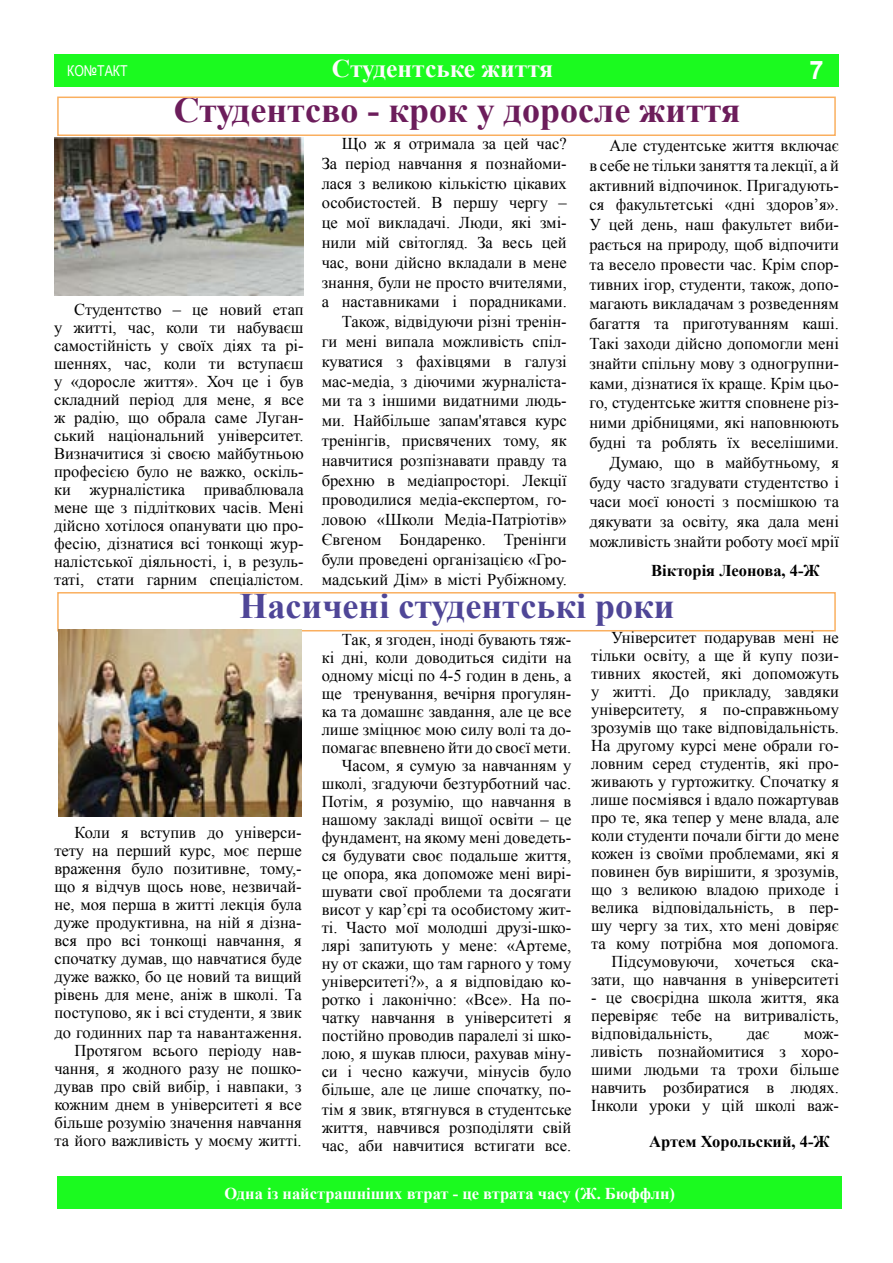
<style>
.page{position:relative;width:893px;height:1263px;background:#fff}
.page>*{position:absolute;margin:0;border:0;box-sizing:border-box;transform-origin:0 0}
.t1{font:700 36px "Times New Roman";color:#6c1d5b}
.t2{font:700 36px "Times New Roman";color:#4f4697}
.t3{font:700 25.5px "Times New Roman";color:#fefafc}
.t4{font:700 25.5px "Arial";color:#fff}
.t5{font:16.5px/18px "Times New Roman";color:#000;text-align:justify}
.t6{font:700 16.5px "Times New Roman";color:#fff}
.t7{font:700 16.5px "Times New Roman";color:#000}
.t8{font:16.5px "Minion Pro";color:#000}
.t9{font:15px "Arial Narrow";color:#fff}
.s1{font-family:"Minion Pro"}
.s2{font-family:"Times New Roman"}
</style>
<div class="page">
<div style="left:57px;top:1177px;width:785px;height:32px;background:#1bfa1f"></div>
<div style="left:54px;top:54px;width:785px;height:32px;background:#1bfa1f"></div>
<div style="left:57px;top:97px;width:779px;height:39px;border:2px solid #faaf5f"></div>
<div style="left:57px;top:592px;width:779px;height:39px;border:2px solid #faaf5f"></div>
<img style="left:54px;top:138px;width:250px;height:157px">
<img style="left:58px;top:630px;width:244px;height:187px">
<p class="t9" style="left:67px;top:59px;width:62px">КО№ТАКТ</p>
<h2 class="t3" style="left:332px;top:50px;width:223px">Студентське життя</h2>
<h2 class="t4" style="left:809px;top:53px;width:16px">7</h2>
<h1 class="t1" style="left:174px;top:85px;width:568px">Студентсво - крок у доросле життя</h1>
<p class="t5" style="left:322px;top:133px;width:247px;line-height:19.8px;text-align:right">Що ж я отримала за цей час?<br>За період навчання я познайоми&shy;лася з великою кількістю цікавих особистостей. В першу чергу ‒ це мої викладачі. Люди, які змі&shy;нили мій світогляд. За весь цей час, вони дійсно вкладали в мене знання, були не просто вчителями, а наставниками і порадниками.<br>Також, відвідуючи різні тренін-<br>ги мені випала можливість спіл&shy;куватися з фахівцями в галузі мас-медіа, з діючими журналіста&shy;ми та з іншими видатними людь&shy;ми. Найбільше запам'ятався курс тренінгів, присвячених тому, як навчитися розпізнавати правду та брехню в медіапросторі. Лекції проводилися медіа-експертом, го&shy;ловою «Школи Медіа-Патріотів»<br>Євгеном Бондаренко. Тренінги були проведені організацією «Гро&shy;мадський Дім» в місті Рубіжному.</p>
<p class="t5" style="left:589px;top:135px;width:251px;line-height:19.8px;text-align:right">Але студентське життя включає<br>в себе не тільки заняття та лекції, а й активний відпочинок. Пригадують&shy;ся факультетські «дні здоров’я».<br>У цей день, наш факультет виби&shy;рається на природу, щоб відпочити та весело провести час. Крім спор&shy;тивних ігор, студенти, також, допо&shy;магають викладачам з розведенням багаття та приготуванням каші.<br>Такі заходи дійсно допомогли мені знайти спільну мову з одногрупни&shy;ками, дізнатися їх краще. Крім цьо&shy;го, студентське життя сповнене різ&shy;ними дрібницями, які наповнюють будні та роблять їх веселішими.<br>Думаю, що в майбутньому, я буду часто згадувати студентство і часи моєї юності з посмішкою та дякувати за освіту, яка дала мені можливість знайти роботу моєї мрії</p>
<h1 class="t2" style="left:240px;top:581px;width:436px">Насичені студентські роки</h1>
<p class="t5" style="left:54px;top:300px;width:251px;text-indent:20px">Студентство – це новий етап у житті, час, коли ти набуваєш самостійність у своїх діях та рі&shy;шеннях, час, коли ти вступаєш у «доросле життя». Хоч це і був складний період для мене, я все ж радію, що обрала саме Луган&shy;ський національний університет.<br>Визначитися зі своєю майбутньою професією було не важко, оскіль&shy;ки журналістика приваблювала мене ще з підліткових часів. Мені дійсно хотілося опанувати цю про&shy;фесію, дізнатися всі тонкощі жур&shy;налістської діяльності, і, в резуль&shy;таті, стати гарним спеціалістом.</p>
<p class="t7" style="left:651px;top:559px;width:170px">Вікторія Леонова, 4-Ж</p>
<p class="t5" style="left:591px;top:628px;width:249px;text-align:right">Університет подарував мені не тільки освіту, а ще й купу пози&shy;тивних якостей, які допоможуть у житті. До прикладу, завдяки університету, я по-справжньому зрозумів що таке відповідальність.<br>На другому курсі мене обрали го&shy;ловним серед студентів, які про&shy;живають у гуртожитку. Спочатку я лише посміявся і вдало пожартував про те, яка тепер у мене влада, але коли студенти почали бігти до мене кожен із своїми проблемами, які я повинен був вирішити, я зрозумів, що з великою владою приходе і велика відповідальність, в пер&shy;шу чергу за тих, хто мені довіряє та кому потрібна моя допомога.<br>Підсумовуючи, хочеться ска&shy;зати, що навчання в університеті</p>
<p class="t5" style="left:591px;top:988px;width:249px">- це своєрідна школа життя, яка перевіряє тебе на витривалість, відповідальність,</p>
<p class="t5" style="left:322px;top:630px;width:251px;text-align:right">Так, я згоден, іноді бувають тяж-<br>кі дні, коли доводиться сидіти на одному місці по 4-5 годин в день, а ще тренування, вечірня прогулян&shy;ка та домашнє завдання, але це все лише зміцнює мою силу волі та до&shy;помагає впевнено йти до своєї мети.<br>Часом, я сумую за навчанням у школі, згадуючи безтурботний час.<br>Потім, я розумію, що навчання в нашому закладі вищої освіти – це фундамент, на якому мені доведеть&shy;ся будувати своє подальше життя, це опора, яка допоможе мені вирі&shy;шувати свої проблеми та досягати висот у кар’єрі та особистому жит&shy;ті. Часто мої молодші друзі-шко&shy;лярі запитують у мене: «Артеме, ну от скажи, що там гарного у тому університеті?», а я відповідаю ко&shy;ротко і лаконічно: «Все». На по&shy;чатку навчання в університеті я постійно проводив паралелі зі шко&shy;лою, я шукав плюси, рахував міну&shy;си і чесно кажучи, мінусів було більше, але це лише спочатку, по-</p>
<p class="t5" style="left:322px;top:1100px;width:251px">тім я звик, <span class="s1">в</span>тягнувся в студентське життя, навчився розподіляти свій час, аби навчитися встигати все.</p>
<p class="t5" style="left:54px;top:823px;width:249px;text-indent:20px">Коли я вступив до універси&shy;тету на перший курс, моє перше враження було позитивне, тому,- що я відчув щось нове, незвичай&shy;не, моя перша в житті лекція була дуже продуктивна, на ній я дізна&shy;вся про всі тонкощі навчання, я спочатку думав, що навчатися буде дуже важко, бо це новий та вищий рівень для мене, аніж в школі. Та поступово, як і всі студенти, я звик</p>
<p class="t8" style="left:54px;top:1021px;width:249px"><span class="s2">до годинних</span> пар та навантаження.</p>
<p class="t5" style="left:54px;top:1041px;width:249px;text-indent:20px">Протягом всього періоду нав&shy;чання, я жодного разу не пошко&shy;дував про свій вибір, і навпаки, з кожним днем в університеті я все більше розумію значення навчання та його важливість у моєму житті.</p>
<p class="t5" style="left:591px;top:1024px;width:249px;text-indent:213px">мож&shy;ливість познайомитися з хоро&shy;шими людьми та трохи більше навчить розбиратися в людях.<br>Інколи уроки у цій школі важ-</p>
<p class="t5" style="left:747px;top:1024px;width:24px">дає</p>
<p class="t7" style="left:649px;top:1130px;width:182px">Артем Хорольский, 4-Ж</p>
<p class="t6" style="left:224px;top:1181px;width:452px">Одна із найстрашніших втрат - це втрата часу (Ж. Бюффлн)</p>
</div>
